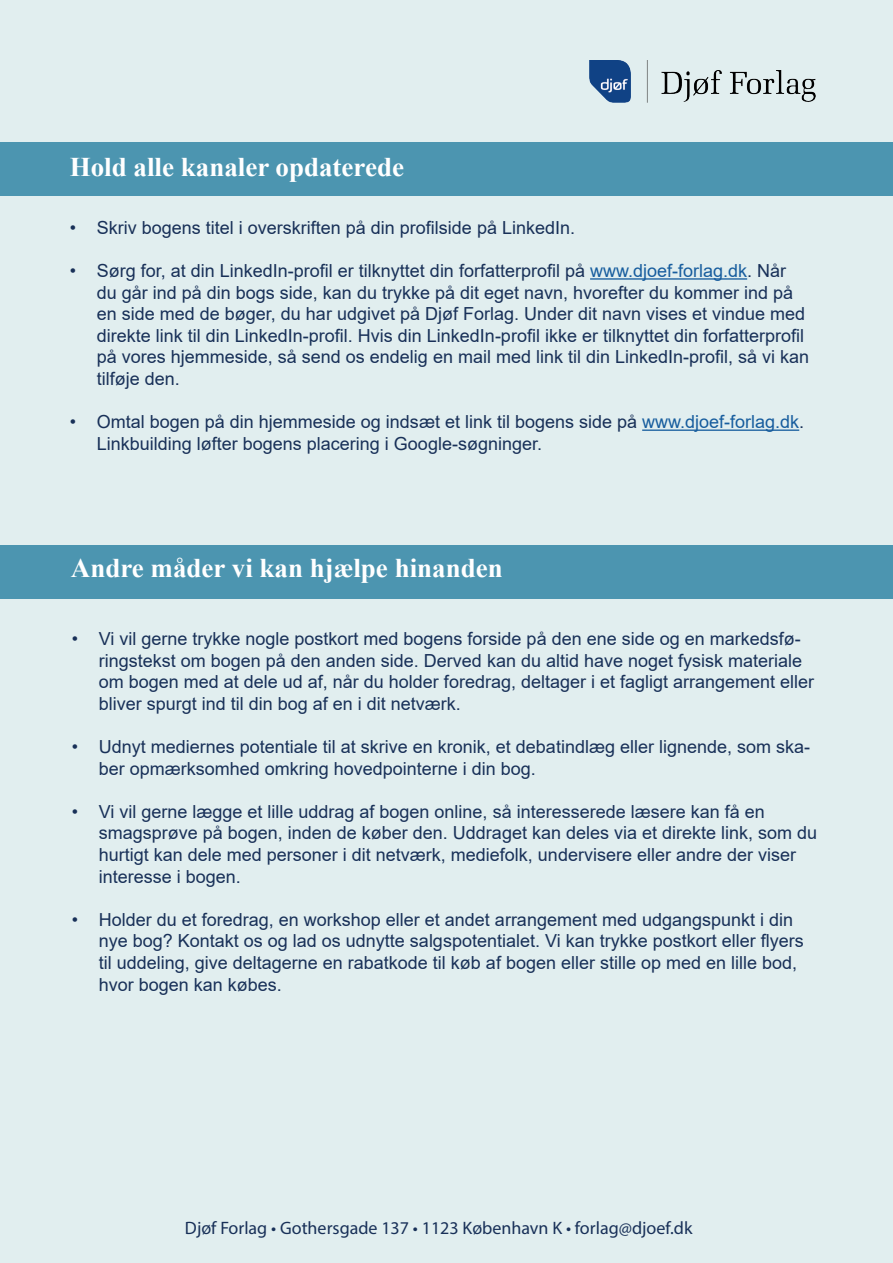
<style>
.page{position:relative;width:893px;height:1263px;background:#e1eeef}
.page>*{position:absolute;margin:0;border:0;box-sizing:border-box;transform-origin:0 0}
.t1{font:700 27px "Times New Roman";color:#fff}
.t2{font:18px/21.6px "Arial";color:#183058}
.t3{font:18px "Myriad Pro";color:#183058}
.s1{color:#175d9e}
</style>
<div class="page">
<img style="left:590px;top:60px;width:225px;height:42px">
<div style="left:0;top:142px;width:893px;height:54px;background:#4c95b0"></div>
<hr style="left:590px;top:278px;width:157px;height:2px;background:#175d9e">
<hr style="left:642px;top:429px;width:157px;height:2px;background:#175d9e">
<div style="left:0;top:545px;width:893px;height:54px;background:#4c95b0"></div>
<p class="t1" style="left:70px;top:148px;width:336px">Hold alle kanaler opdaterede</p>
<p class="t2" style="left:70px;top:217px;width:507px">• Skriv bogens titel i overskriften på din profilside på LinkedIn.</p>
<p class="t2" style="left:97px;top:260px;width:714px;text-indent:-27px">• Sørg for, at din LinkedIn-profil er tilknyttet din forfatterprofil på <span class="s1">www.djoef-forlag.dk</span>. Når du går ind på din bogs side, kan du trykke på dit eget navn, hvorefter du kommer ind på en side med de bøger, du har udgivet på Djøf Forlag. Under dit navn vises et vindue med direkte link til din LinkedIn-profil. Hvis din LinkedIn-profil ikke er tilknyttet din forfatterprofil på vores hjemmeside, så send os endelig en mail med link til din LinkedIn-profil, så vi kan tilføje den.</p>
<p class="t2" style="left:97px;top:411px;width:709px;text-indent:-27px">• Omtal bogen på din hjemmeside og indsæt et link til bogens side på <span class="s1">www.djoef-forlag.dk</span>.<br>Linkbuilding løfter bogens placering i Google-søgninger.</p>
<p class="t1" style="left:71px;top:548px;width:433px">Andre måder vi kan hjælpe hinanden</p>
<p class="t2" style="left:99px;top:628px;width:717px;text-indent:-27px">• Vi vil gerne trykke nogle postkort med bogens forside på den ene side og en markedsfø&shy;ringstekst om bogen på den anden side. Derved kan du altid have noget fysisk materiale om bogen med at dele ud af, når du holder foredrag, deltager i et fagligt arrangement eller bliver spurgt ind til din bog af en i dit netværk.</p>
<p class="t2" style="left:99px;top:736px;width:713px;text-indent:-27px">• Udnyt mediernes potentiale til at skrive en kronik, et debatindlæg eller lignende, som ska&shy;ber opmærksomhed omkring hovedpointerne i din bog.</p>
<p class="t2" style="left:99px;top:800px;width:720px;text-indent:-27px">• Vi vil gerne lægge et lille uddrag af bogen online, så interesserede læsere kan få en smagsprøve på bogen, inden de køber den. Uddraget kan deles via et direkte link, som du hurtigt kan dele med personer i dit netværk, mediefolk, undervisere eller andre der viser interesse i bogen.</p>
<p class="t2" style="left:99px;top:908px;width:707px;text-indent:-27px">• Holder du et foredrag, en workshop eller et andet arrangement med udgangspunkt i din nye bog? Kontakt os og lad os udnytte salgspotentialet. Vi kan trykke postkort eller flyers til uddeling, give deltagerne en rabatkode til køb af bogen eller stille op med en lille bod, hvor bogen kan købes.</p>
<p class="t3" style="left:185px;top:1217px;width:509px">Djøf Forlag • Gothersgade 137 • 1123 København K • forlag@djoef.dk</p>
</div>
